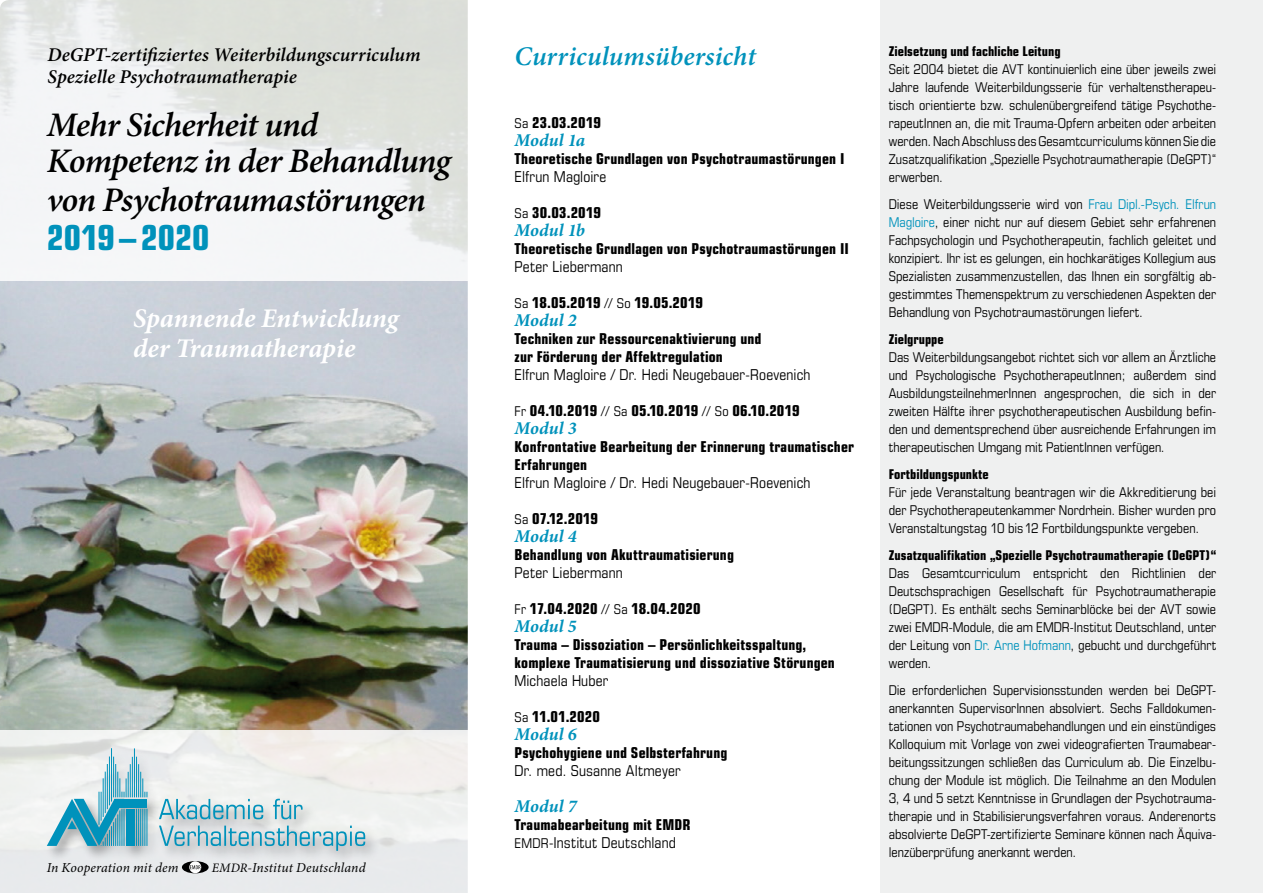
<style>
.page{position:relative;width:1263px;height:893px;background:#fff}
.page>*{position:absolute;margin:0;border:0;box-sizing:border-box;transform-origin:0 0}
.t1{font:italic 600 34.5px/36px "Minion Pro";letter-spacing:-.025em;color:#000}
.t2{font:700 condensed 34.5px "Eurostile";letter-spacing:-.005em;color:#0092bb}
.t3{font:italic 700 27px/30px "Minion Pro";letter-spacing:-.005em;color:#fff}
.t4{font:italic 600 27px "Minion Pro";letter-spacing:.005em;color:#0092bb}
.t5{font:italic 600 19.5px/22.5px "Minion Pro";color:#000}
.t6{font:italic 700 18px "Minion Pro";color:#0092bb}
.t7{font:700 condensed 15px/18px "Eurostile";letter-spacing:.01em;color:#000}
.t8{font:condensed 15px "Eurostile";letter-spacing:.01em;color:#000}
.t9{font:italic 13.65px "Minion Pro";letter-spacing:.01em;color:#000}
.t10{font:condensed 13.5px/18px "Eurostile";color:#000;text-align:justify}
.t11{font:700 condensed 13.5px "Eurostile";color:#000}
.s1{font-size:12.9px}
.s2{font-weight:400;font-size:13.5px}
.s3{font-weight:400}
.s4{font-size:13.5px}
.s5{color:#0092bb}
.s6{font-weight:700}
</style>
<div class="page">
<div style="left:880px;top:0;width:383px;height:893px;background:#eceded"></div>
<img style="left:0;top:281px;width:468px;height:450px">
<svg style="left:0;top:0;width:468px;height:281px;fill:#f3f5f6"></svg>
<div style="left:0;top:731px;width:468px;height:162px;background:#ecebec"></div>
<div style="left:44px;top:747px;width:336px;height:118px;background:#000;opacity:.33"></div>
<hr style="left:136px;top:809px;width:1px;height:37px;background:#0092bb">
<hr style="left:138px;top:809px;width:1px;height:37px;background:#0092bb">
<hr style="left:140px;top:809px;width:1px;height:37px;background:#0092bb">
<hr style="left:143px;top:809px;width:1px;height:37px;background:#0092bb">
<hr style="left:145px;top:809px;width:1px;height:37px;background:#0092bb">
<hr style="left:147px;top:809px;width:1px;height:37px;background:#0092bb">
<hr style="left:132px;top:757px;width:1px;height:40px;background:#0092bb">
<hr style="left:130px;top:764px;width:1px;height:33px;background:#0092bb">
<hr style="left:134px;top:748px;width:1px;height:49px;background:#0092bb">
<hr style="left:136px;top:757px;width:1px;height:40px;background:#0092bb">
<hr style="left:138px;top:764px;width:1px;height:33px;background:#0092bb">
<svg style="left:140px;top:772px;width:8px;height:25px"></svg>
<hr style="left:113px;top:757px;width:1px;height:40px;background:#0092bb">
<hr style="left:115px;top:764px;width:1px;height:33px;background:#0092bb">
<hr style="left:111px;top:748px;width:1px;height:54px;background:#0092bb">
<hr style="left:109px;top:756px;width:1px;height:49px;background:#0092bb">
<hr style="left:107px;top:764px;width:1px;height:45px;background:#0092bb">
<div style="left:115px;top:799px;width:32px;height:8px;background:#0092bb"></div>
<div style="left:126px;top:809px;width:9px;height:37px;background:#0092bb"></div>
<svg style="left:47px;top:772px;width:82px;height:74px"></svg>
<svg style="left:159px;top:826px;width:206px;height:25px"></svg>
<svg style="left:159px;top:799px;width:144px;height:20px"></svg>
<svg style="left:182px;top:861px;width:27px;height:12px"></svg>
<svg style="left:189px;top:861px;width:12px;height:12px"></svg>
<svg style="left:190px;top:865px;width:10px;height:4px"></svg>
<p class="t5" style="left:48px;top:44px;width:374px">DeGPT-zertifiziertes Weiterbildungscurriculum<br>Spezielle Psychotraumatherapie</p>
<p class="t4" style="left:514px;top:41px;width:243px">Curriculumsübersicht</p>
<p class="t1" style="left:47px;top:108px;width:405px">Mehr Sicherheit und<br>Kompetenz in der Behandlung</p>
<p class="t1" style="left:47px;top:183px;width:381px">von Psychotraumastörungen</p>
<p class="t2" style="left:47px;top:216px;width:164px">2019 – 2020</p>
<p class="t3" style="left:133px;top:304px;width:267px">Spannende Entwicklung der Traumatherapie</p>
<p class="t9" style="left:47px;top:859px;width:133px">In Kooperation mit dem</p>
<p class="t9" style="left:212px;top:859px;width:155px"><span class="s1">EMDR</span>-Institut Deutschland</p>
<p class="t7" style="left:514px;top:113px;width:88px"><span class="s2">Sa</span> 23.03.2019</p>
<p class="t6" style="left:514px;top:129px;width:72px">Modul 1a</p>
<p class="t7" style="left:514px;top:149px;width:331px">Theoretische Grundlagen von Psychotraumastörungen I</p>
<p class="t8" style="left:514px;top:167px;width:93px">Elfrun Magloire</p>
<p class="t7" style="left:514px;top:203px;width:88px"><span class="s2">Sa</span> 30.03.2019</p>
<p class="t6" style="left:514px;top:219px;width:72px">Modul 1b</p>
<p class="t7" style="left:514px;top:239px;width:336px">Theoretische Grundlagen von Psychotraumastörungen II<br><span class="s3">Peter Liebermann</span></p>
<p class="t7" style="left:514px;top:293px;width:190px"><span class="s2">Sa</span> 18.05.2019 <span class="s2">// So</span> 19.05.2019</p>
<p class="t6" style="left:514px;top:309px;width:64px">Modul 2</p>
<p class="t7" style="left:514px;top:329px;width:248px">Techniken zur Ressourcenaktivierung und zur Förderung der Affektregulation</p>
<p class="t8" style="left:514px;top:365px;width:297px">Elfrun Magloire / Dr. Hedi Neugebauer-Roevenich</p>
<p class="t7" style="left:514px;top:401px;width:287px"><span class="s2">Fr</span> 04.10.2019 <span class="s2">// Sa</span> 05.10.2019 <span class="s2">// So</span> 06.10.2019</p>
<p class="t6" style="left:514px;top:417px;width:64px">Modul 3</p>
<p class="t7" style="left:514px;top:437px;width:341px">Konfrontative Bearbeitung der Erinnerung traumatischer<br>Erfahrungen</p>
<p class="t8" style="left:514px;top:473px;width:297px">Elfrun Magloire / Dr. Hedi Neugebauer-Roevenich</p>
<p class="t7" style="left:514px;top:509px;width:85px"><span class="s2">Sa</span> 07.12.2019</p>
<p class="t6" style="left:514px;top:525px;width:64px">Modul 4</p>
<p class="t7" style="left:514px;top:545px;width:221px">Behandlung von Akuttraumatisierung</p>
<p class="t8" style="left:514px;top:563px;width:110px">Peter Liebermann</p>
<p class="t7" style="left:514px;top:599px;width:187px"><span class="s2">Fr</span> 17.04.2020 <span class="s2">// Sa</span> 18.04.2020</p>
<p class="t6" style="left:514px;top:615px;width:64px">Modul 5</p>
<p class="t7" style="left:514px;top:635px;width:322px">Trauma – Dissoziation – Persönlichkeitsspaltung, komplexe Traumatisierung und dissoziative Störungen<br><span class="s3">Michaela Huber</span></p>
<p class="t7" style="left:514px;top:707px;width:87px"><span class="s2">Sa</span> 11.01.2020</p>
<p class="t6" style="left:514px;top:723px;width:64px">Modul 6</p>
<p class="t7" style="left:514px;top:743px;width:214px">Psychohygiene und Selbsterfahrung</p>
<p class="t8" style="left:514px;top:761px;width:168px">Dr. med. Susanne Altmeyer</p>
<p class="t6" style="left:514px;top:795px;width:64px">Modul 7</p>
<p class="t7" style="left:514px;top:815px;width:177px">Traumabearbeitung mit EMDR</p>
<p class="t8" style="left:514px;top:833px;width:163px"><span class="s4">EMDR</span>-Institut Deutschland</p>
<p class="t11" style="left:889px;top:43px;width:173px">Zielsetzung und fachliche Leitung</p>
<p class="t10" style="left:889px;top:60px;width:329px">Seit 2004 bietet die AVT kontinuierlich eine über jeweils zwei Jahre laufende Weiterbildungsserie für verhaltenstherapeu&shy;tisch orientierte bzw. schulenübergreifend tätige Psychothe&shy;rapeutInnen an, die mit Trauma-Opfern arbeiten oder arbeiten werden. Nach Abschluss des Gesamtcurriculums können Sie die Zusatzqualifikation „Spezielle Psychotraumatherapie (DeGPT)“ erwerben.</p>
<p class="t10" style="left:889px;top:195px;width:329px">Diese Weiterbildungsserie wird von <span class="s5">Frau Dipl.-Psych. Elfrun Magloire</span>, einer nicht nur auf diesem Gebiet sehr erfahrenen Fachpsychologin und Psychotherapeutin, fachlich geleitet und konzipiert. Ihr ist es gelungen, ein hochkarätiges Kollegium aus Spezialisten zusammenzustellen, das Ihnen ein sorgfältig ab&shy;gestimmtes Themenspektrum zu verschiedenen Aspekten der Behandlung von Psychotraumastörungen liefert.</p>
<p class="t11" style="left:889px;top:331px;width:57px">Zielgruppe</p>
<p class="t10" style="left:889px;top:348px;width:329px">Das Weiterbildungsangebot richtet sich vor allem an Ärztliche und Psychologische PsychotherapeutInnen; außerdem sind AusbildungsteilnehmerInnen angesprochen, die sich in der zweiten Hälfte ihrer psychotherapeutischen Ausbildung befin&shy;den und dementsprechend über ausreichende Erfahrungen im therapeutischen Umgang mit PatientInnen verfügen.</p>
<p class="t10" style="left:889px;top:465px;width:329px;text-align:left"><span class="s6">Fortbildungspunkte<br></span>Für jede Veranstaltung beantragen wir die Akkreditierung bei der Psychotherapeutenkammer Nordrhein. Bisher wurden pro Veranstaltungstag 10 bis12 Fortbildungspunkte vergeben.</p>
<p class="t10" style="left:889px;top:546px;width:329px"><span class="s6">Zusatzqualifikation „Spezielle Psychotraumatherapie (DeGPT)“ </span>Das Gesamtcurriculum entspricht den Richtlinien der Deutschsprachigen Gesellschaft für Psychotraumatherapie (DeGPT). Es enthält sechs Seminarblöcke bei der AVT sowie zwei EMDR-Module, die am EMDR-Institut Deutschland, unter der Leitung von <span class="s5">Dr. Arne Hofmann</span>, gebucht und durchgeführt werden.</p>
<p class="t10" style="left:889px;top:681px;width:329px">Die erforderlichen Supervisionsstunden werden bei DeGPT&shy;anerkannten SupervisorInnen absolviert. Sechs Falldokumen&shy;tationen von Psychotraumabehandlungen und ein einstündiges Kolloquium mit Vorlage von zwei videografierten Traumabear&shy;beitungssitzungen schließen das Curriculum ab. Die Einzelbu&shy;chung der Module ist möglich. Die Teilnahme an den Modulen 3, 4 und 5 setzt Kenntnisse in Grundlagen der Psychotrauma&shy;therapie und in Stabilisierungsverfahren voraus. Anderenorts absolvierte DeGPT-zertifizierte Seminare können nach Äquiva&shy;lenzüberprüfung anerkannt werden.</p>
</div>
